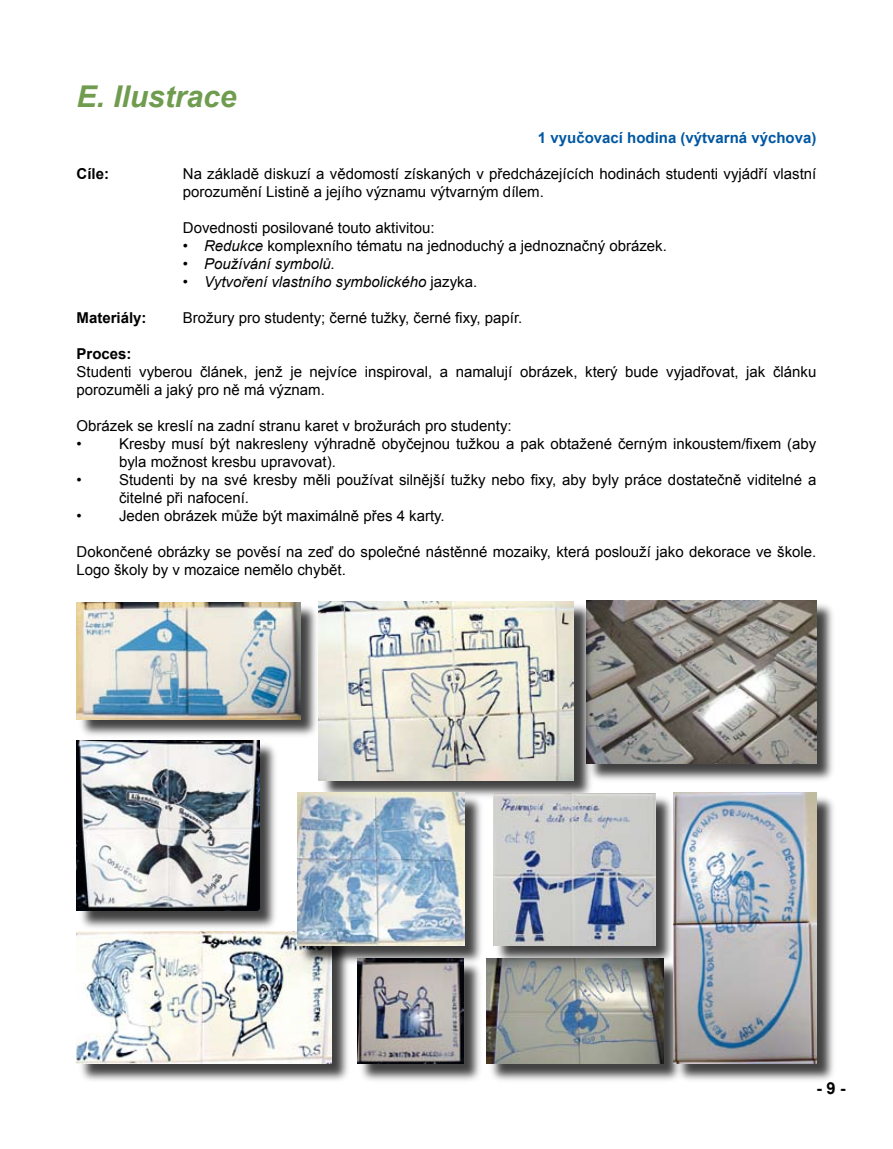
<style>
.page{position:relative;width:893px;height:1149px;background:#fff}
.page>*{position:absolute;margin:0;border:0;box-sizing:border-box;transform-origin:0 0}
.t1{font:italic 700 30px "Arial";color:#6f9c4f}
.t2{font:700 16.5px "Arial";color:#000}
.t3{font:15px/18px "Arial";color:#000}
.t4{font:italic 15px "Arial";color:#000}
.t5{font:700 15px "Arial";color:#0057a2}
.t6{font:700 15px "Arial";color:#000}
.s1{font-style:italic}
.s2{font-style:normal}
</style>
<div class="page">
<div style="left:488px;top:960px;width:195px;height:123px;background:#000;opacity:.75"></div>
<img style="left:487px;top:958px;width:176px;height:105px">
<div style="left:587px;top:601px;width:249px;height:181px;background:#000;opacity:.75"></div>
<img style="left:586px;top:600px;width:230px;height:162px">
<div style="left:78px;top:603px;width:242px;height:136px;background:#000;opacity:.75"></div>
<img style="left:77px;top:602px;width:223px;height:117px">
<div style="left:675px;top:794px;width:162px;height:289px;background:#000;opacity:.75"></div>
<img style="left:674px;top:792px;width:142px;height:271px">
<div style="left:78px;top:741px;width:201px;height:188px;background:#000;opacity:.75"></div>
<img style="left:77px;top:740px;width:182px;height:170px">
<div style="left:320px;top:602px;width:274px;height:197px;background:#000;opacity:.75"></div>
<img style="left:319px;top:601px;width:255px;height:178px">
<div style="left:78px;top:932px;width:274px;height:152px;background:#000;opacity:.75"></div>
<img style="left:77px;top:931px;width:255px;height:132px">
<div style="left:359px;top:960px;width:125px;height:123px;background:#000;opacity:.75"></div>
<img style="left:357px;top:964px;width:107px;height:99px">
<div style="left:495px;top:794px;width:181px;height:171px;background:#000;opacity:.75"></div>
<img style="left:493px;top:793px;width:162px;height:152px">
<div style="left:299px;top:794px;width:185px;height:170px;background:#000;opacity:.75"></div>
<img style="left:297px;top:792px;width:167px;height:153px">
<h1 class="t1" style="left:77px;top:77px;width:162px">E. Ilustrace</h1>
<p class="t5" style="left:538px;top:128px;width:280px">1 vyučovací hodina (výtvarná výchova)</p>
<p class="t6" style="left:77px;top:164px;width:34px">Cíle:</p>
<p class="t3" style="left:183px;top:165px;width:635px">Na základě diskuzí a vědomostí získaných v předcházejících hodinách studenti vyjádří vlastní porozumění Listině a jejího významu výtvarným dílem.</p>
<p class="t3" style="left:183px;top:219px;width:253px">Dovednosti posilované touto aktivitou:</p>
<p class="t3" style="left:183px;top:237px;width:486px">• <span class="s1">Redukce</span> komplexního tématu na jednoduchý a jednoznačný obrázek.</p>
<p class="t4" style="left:183px;top:254px;width:154px"><span class="s2">•</span> Používání symbolů.</p>
<p class="t4" style="left:183px;top:272px;width:296px"><span class="s2">•</span> Vytvoření vlastního symbolického <span class="s2">jazyka.</span></p>
<p class="t6" style="left:77px;top:308px;width:72px">Materiály:</p>
<p class="t3" style="left:183px;top:309px;width:341px">Brožury pro studenty; černé tužky, černé fixy, papír.</p>
<p class="t6" style="left:77px;top:344px;width:57px">Proces:</p>
<p class="t3" style="left:77px;top:363px;width:741px">Studenti vyberou článek, jenž je nejvíce inspiroval, a namalují obrázek, který bude vyjadřovat, jak článku porozuměli a jaký pro ně má význam.</p>
<p class="t3" style="left:77px;top:417px;width:437px">Obrázek se kreslí na zadní stranu karet v brožurách pro studenty: •</p>
<p class="t3" style="left:119px;top:435px;width:699px">Kresby musí být nakresleny výhradně obyčejnou tužkou a pak obtažené černým inkoustem/fixem (aby byla možnost kresbu upravovat).</p>
<p class="t3" style="left:77px;top:471px;width:7px">•</p>
<p class="t3" style="left:119px;top:471px;width:699px">Studenti by na své kresby měli používat silnější tužky nebo fixy, aby byly práce dostatečně viditelné a čitelné při nafocení.</p>
<p class="t3" style="left:77px;top:507px;width:7px">•</p>
<p class="t3" style="left:119px;top:507px;width:327px">Jeden obrázek může být maximálně přes 4 karty.</p>
<p class="t3" style="left:77px;top:543px;width:741px">Dokončené obrázky se pověsí na zeď do společné nástěnné mozaiky, která poslouží jako dekorace ve škole.<br>Logo školy by v mozaice nemělo chybět.</p>
<p class="t2" style="left:816px;top:1076px;width:31px">- 9 -</p>
</div>
